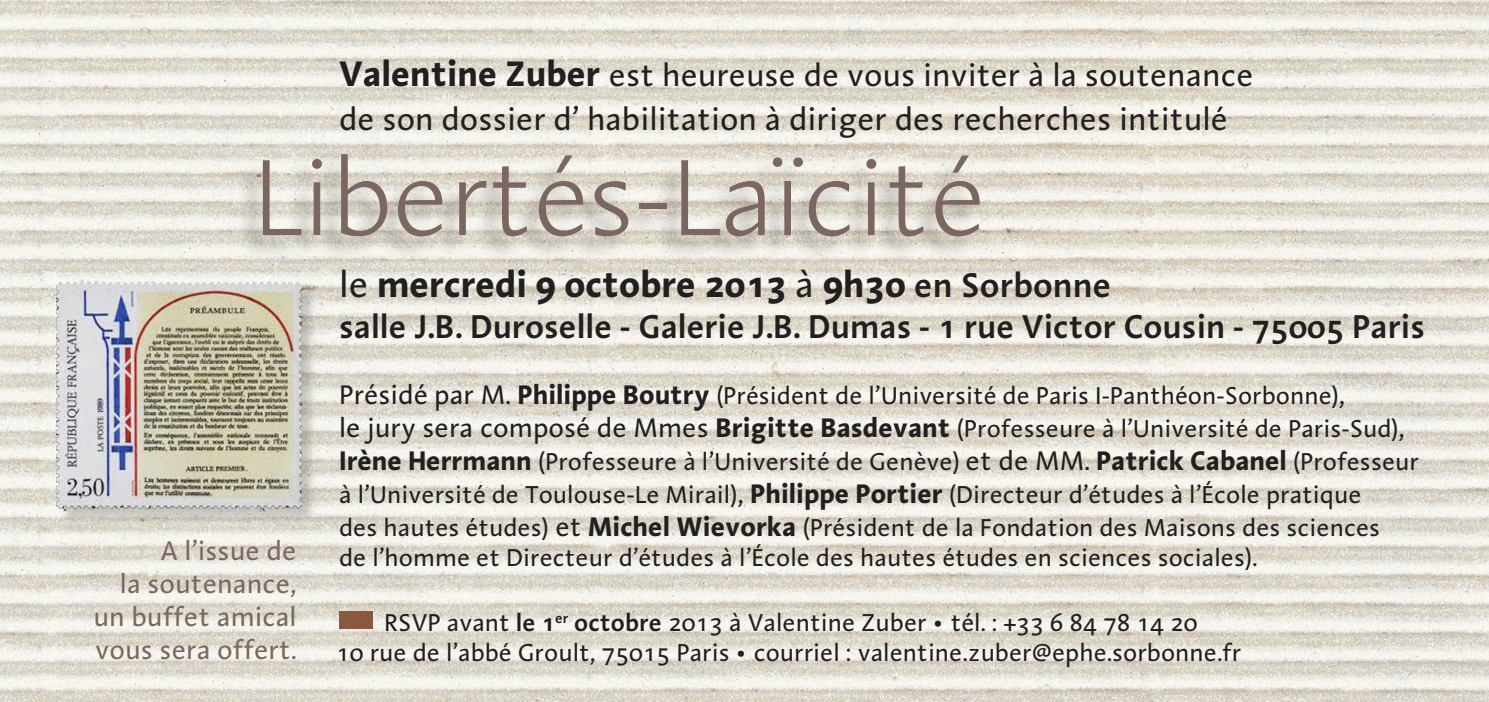
<style>
.page{position:relative;width:1489px;height:702px;background:#fff}
.page>*{position:absolute;margin:0;border:0;box-sizing:border-box;transform-origin:0 0}
.t1{font:300 110.75px "Linotype Aroma";letter-spacing:-.015em;color:#7b6761}
.Style_de_paragraphe{font:700 37.5px "Linotype Aroma";color:#231f20}
.Style_de_paragraphe-2{font:600 33.75px "Linotype Aroma";color:#231f20}
.Style_de_paragraphe-3{font:32.5px "Linotype Aroma";color:#231f20}
.Style_de_paragraphe-4{font:27.5px "Linotype Aroma";color:#7b6761}
.Style_de_paragraphe-5{font:25px/33px "Linotype Aroma";color:#231f20}
.s1{font-weight:700;font-size:36.25px}
.s2{font-weight:400}
.s3{font-weight:600;font-size:35px}
.s4{font-size:27.5px}
.s5{font-weight:700;font-size:27.5px}
.s6{font-weight:600}
</style>
<div class="page">
<img style="left:0;top:0;width:1488px;height:702px">
<div style="left:236px;top:153px;width:1015px;height:169px;background:#231f20;opacity:.3"></div>
<div style="left:339px;top:611px;width:34px;height:17px;background:#8a5740"></div>
<div style="left:59px;top:282px;width:353px;height:291px;background:#57534d;opacity:.3"></div>
<img style="left:53px;top:275px;width:251px;height:239px">
<p class="Style_de_paragraphe-3" style="left:339px;top:55px;width:915px"><span class="s1">Valentine Zuber</span> est heureuse de vous inviter à la soutenance</p>
<p class="Style_de_paragraphe-3" style="left:339px;top:98px;width:889px">de son dossier d’ habilitation à diriger des recherches intitulé</p>
<p class="t1" style="left:252px;top:129px;width:734px">Libertés-Laïcité</p>
<p class="Style_de_paragraphe-4" style="left:160px;top:533px;width:138px">A l’issue de</p>
<p class="Style_de_paragraphe-4" style="left:120px;top:566px;width:178px">la soutenance,</p>
<p class="Style_de_paragraphe-4" style="left:93px;top:599px;width:205px">un buffet amical</p>
<p class="Style_de_paragraphe-4" style="left:95px;top:632px;width:203px">vous sera offert.</p>
<p class="Style_de_paragraphe" style="left:339px;top:260px;width:773px"><span class="s2">le</span> mercredi 9 octobre 2013 <span class="s2">à</span> 9h30 <span class="s3">en Sorbonne</span></p>
<p class="Style_de_paragraphe-2" style="left:339px;top:304px;width:1087px">salle J.B. Duroselle - Galerie J.B. Dumas - 1 rue Victor Cousin - 75005 Paris</p>
<p class="Style_de_paragraphe-5" style="left:339px;top:378px;width:1007px"><span class="s4">Présidé par M.</span> <span class="s5">Philippe Boutry</span> (Président de l’Université de Paris I-Panthéon-Sorbonne)<span class="s4">,</span></p>
<p class="Style_de_paragraphe-5" style="left:339px;top:411px;width:1081px"><span class="s4">le jury sera composé de Mmes</span> <span class="s5">Brigitte Basdevant</span> (Professeure à l’Université de Paris-Sud)<span class="s4">,<br></span><span class="s5">Irène Herrmann</span> (Professeure à l’Université de Genève) <span class="s4">et de MM.</span> <span class="s5">Patrick Cabanel</span> (Professeur à l’Université de Toulouse-Le Mirail)<span class="s4">,</span> <span class="s5">Philippe Portier</span> (Directeur d’études à l’école pratique</p>
<p class="Style_de_paragraphe-5" style="left:339px;top:510px;width:1042px">des hautes études) <span class="s4">et</span> <span class="s5">Michel Wievorka</span> (Président de la Fondation des Maisons des sciences</p>
<p class="Style_de_paragraphe-5" style="left:339px;top:540px;width:919px">de l’homme et Directeur d’études à l’école des hautes études en sciences sociales).</p>
<p class="Style_de_paragraphe-5" style="left:384px;top:605px;width:815px">RSVP avant <span class="s6">le 1</span><sup>er</sup> <span class="s6">octobre</span> 2013 à Valentine Zuber • tél. : +33 6 84 78 14 20</p>
<p class="Style_de_paragraphe-5" style="left:336px;top:635px;width:906px">10 rue de l’abbé Groult, 75015 Paris • courriel : valentine.zuber@ephe.sorbonne.fr</p>
</div>
